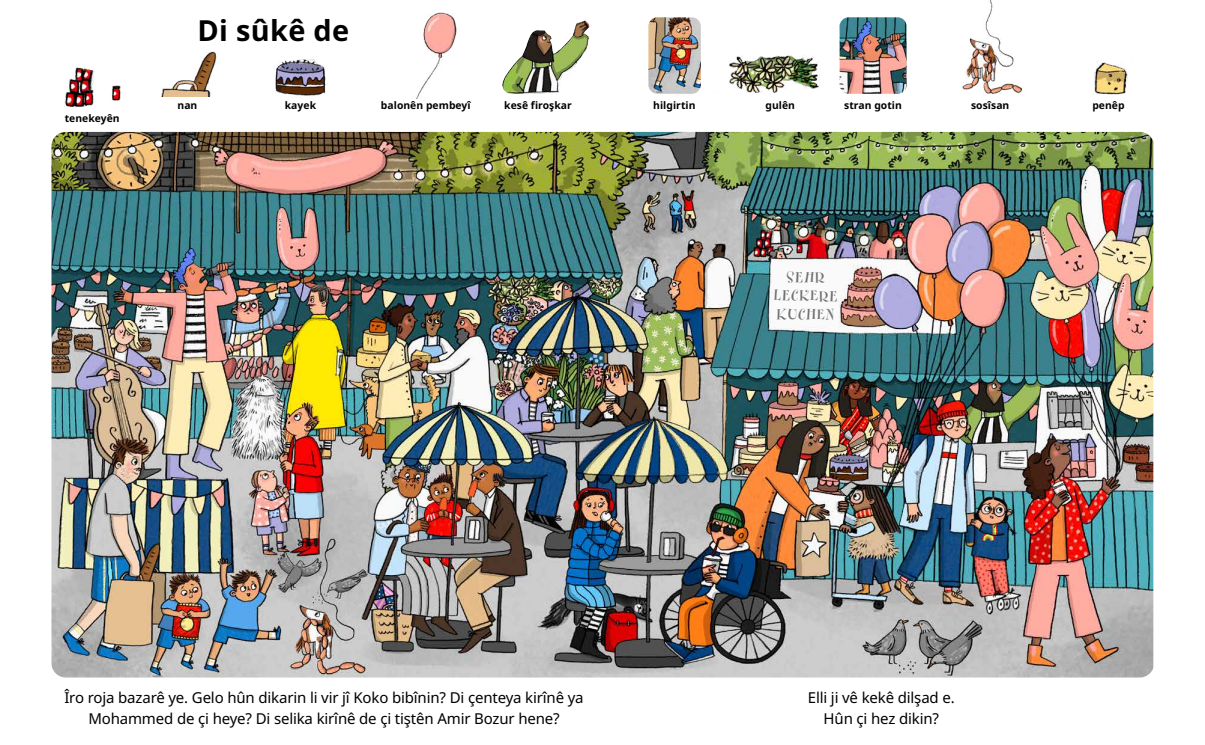
<style>
.page{position:relative;width:1205px;height:745px;background:#fff}
.page>*{position:absolute;margin:0;border:0;box-sizing:border-box;transform-origin:0 0}
.t1{font:700 28.88px "Noto Sans";letter-spacing:.005em;color:#000}
.t2{font:15px/20.6px "Noto Sans";letter-spacing:-.01em;color:#000;text-align:center}
.t3{font:700 14.5px/18.6px "Fontesque Display Pro";letter-spacing:.055em;color:#706f6f;text-align:center}
.t4{font:700 10.38px "Noto Sans";letter-spacing:.005em;color:#000}
</style>
<div class="page">
<img style="left:1094px;top:61px;width:34px;height:34px">
<img style="left:962px;top:0;width:61px;height:94px">
<img style="left:275px;top:59px;width:51px;height:37px">
<img style="left:64px;top:67px;width:31px;height:40px">
<img style="left:112px;top:85px;width:9px;height:16px">
<img style="left:69px;top:89px;width:26px;height:18px">
<img style="left:51px;top:132px;width:1102px;height:545px">
<img style="left:356px;top:308px;width:42px;height:30px">
<img style="left:839px;top:17px;width:67px;height:77px">
<img style="left:161px;top:51px;width:56px;height:46px">
<img style="left:648px;top:17px;width:53px;height:77px">
<img style="left:574px;top:21px;width:15px;height:9px">
<img style="left:502px;top:30px;width:87px;height:64px">
<img style="left:416px;top:12px;width:41px;height:87px">
<img style="left:729px;top:55px;width:91px;height:38px">
<p class="t4" style="left:65px;top:111px;width:56px">tenekeyên</p>
<h1 class="t1" style="left:197px;top:10px;width:153px">Di sûkê de</h1>
<p class="t4" style="left:177px;top:98px;width:21px">nan</p>
<p class="t4" style="left:285px;top:98px;width:33px">kayek</p>
<p class="t4" style="left:381px;top:98px;width:91px">balonên pembeyî</p>
<p class="t4" style="left:504px;top:98px;width:69px">kesê firoşkar</p>
<p class="t4" style="left:653px;top:98px;width:44px">hilgirtin</p>
<p class="t4" style="left:765px;top:98px;width:31px">gulên</p>
<p class="t4" style="left:844px;top:98px;width:59px">stran gotin</p>
<p class="t4" style="left:971px;top:98px;width:40px">sosîsan</p>
<p class="t4" style="left:1092px;top:98px;width:34px">penêp</p>
<p class="t3" style="left:774px;top:267px;width:65px">SEHR<br>LECKERE<br>KUCHEN</p>
<p class="t2" style="left:64px;top:687px;width:521px">Îro roja bazarê ye. Gelo hûn dikarin li vir jî Koko bibînin? Di çenteya kirînê ya<br>Mohammed de çi heye? Di selika kirînê de çi tiştên Amir Bozur hene?</p>
<p class="t2" style="left:808px;top:687px;width:148px">Elli ji vê kekê dilşad e.<br>Hûn çi hez dikin?</p>
</div>
